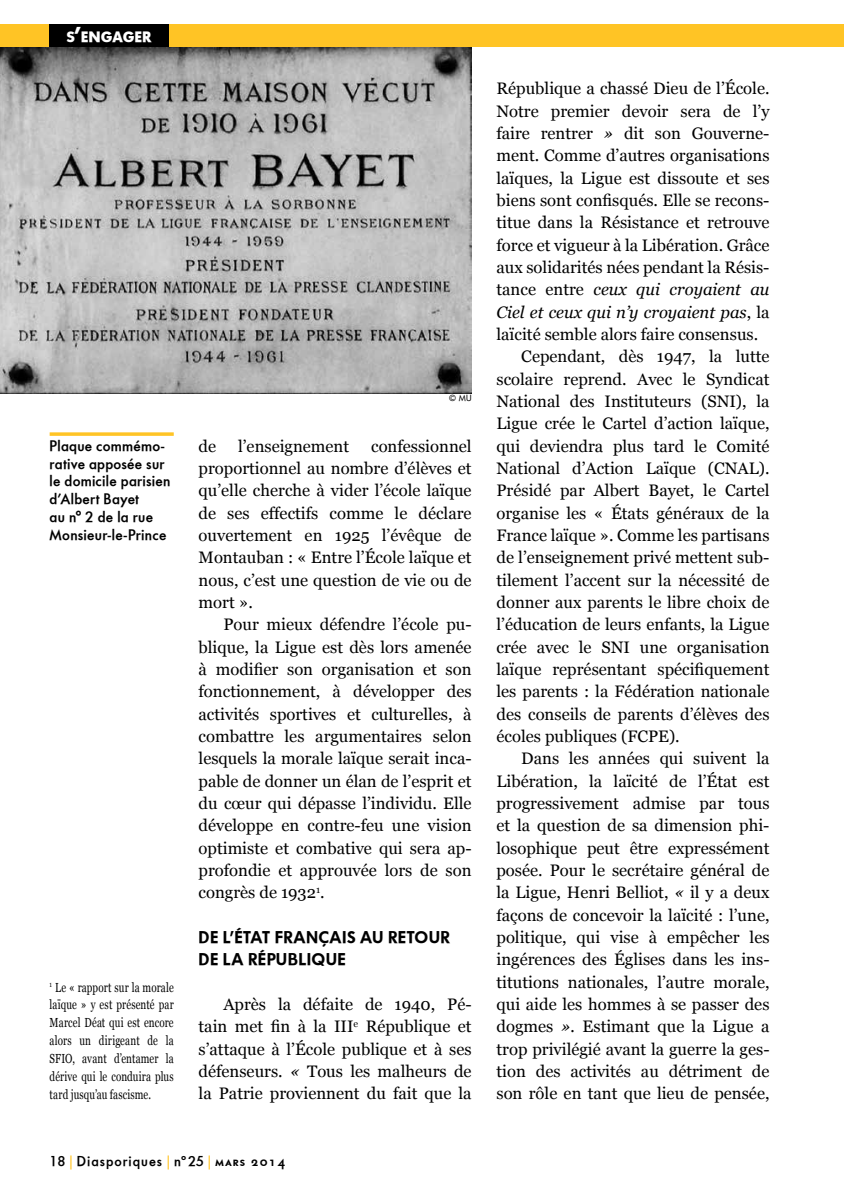
<style>
.page{position:relative;width:844px;height:1191px;background:#fff}
.page>*{position:absolute;margin:0;border:0;box-sizing:border-box;transform-origin:0 0}
.t1{font:16.62px/22.4px "Georgia";color:#000;text-align:justify}
.t2{font:italic 16.62px "Georgia";color:#000}
.t3{font:16.62px/22.4px "Futura Serie BQ Demi Bold SC";letter-spacing:.02em;color:#000}
.t4{font:14.88px/17.8px "Futura Serie BQ Medium";letter-spacing:.015em;color:#000}
.t5{font:14.7px "Futura Serie BQ Bold";color:#fff}
.t6{font:14px "Futura Serie BQ Medium";letter-spacing:.07em;color:#000}
.t7{font:13.12px/17.8px "Georgia";letter-spacing:.01em;color:#000;text-align:justify;scale:.75 1}
.t8{font:8.75px "Futura Serie BQ Book";color:#000}
.s1{font-size:21px}
.s2{font-style:italic}
.s3{font-family:"Futura Serie BQ Book";color:#ffc425}
.s4{font-family:"Futura Serie BQ Medium SC"}
.s5{font-style:normal}
</style>
<div class="page">
<div style="left:0;top:25px;width:843px;height:22px;background:#ffc425"></div>
<svg style="left:843px;top:25px;width:1px;height:22px"></svg>
<div style="left:50px;top:25px;width:119px;height:22px;background:#000"></div>
<img style="left:0;top:47px;width:471px;height:346px">
<svg style="left:50px;top:432px;width:124px;height:4px"></svg>
<p class="t5" style="left:67px;top:27px;width:86px">S<span class="s1">’</span>ENGAGER</p>
<p class="t4" style="left:50px;top:437px;width:122px">Plaque commémo&shy;rative apposée sur le domicile parisien d’Albert Bayet<br>au n° 2 de la rue<br>Monsieur-le-Prince</p>
<p class="t7" style="left:50px;top:978px;width:167px"><sup>1</sup> Le « rapport sur la morale laïque » y est présenté par Marcel Déat qui est encore alors un dirigeant de la SFIO, avant d’entamer la dérive qui le conduira plus tard jusqu’au fascisme.</p>
<p class="t8" style="left:449px;top:393px;width:24px">© Mu</p>
<p class="t1" style="left:198px;top:434px;width:274px;text-indent:172px">confessionnel proportionnel au nombre d’élèves et qu’elle cherche à vider l’école laïque de ses effectifs comme le déclare ouvertement en 1925 l’évêque de Montauban : « Entre l’École laïque et nous, c’est une question de vie ou de mort ».</p>
<p class="t1" style="left:198px;top:613px;width:274px;text-indent:25px">Pour mieux défendre l’école pu&shy;blique, la Ligue est dès lors amenée à modifier son organisation et son fonctionnement, à développer des activités sportives et culturelles, à combattre les argumentaires selon lesquels la morale laïque serait inca&shy;pable de donner un élan de l’esprit et du cœur qui dépasse l’individu. Elle développe en contre-feu une vision optimiste et combative qui sera ap&shy;profondie et approuvée lors de son congrès de 1932<sup>1</sup>.</p>
<p class="t3" style="left:198px;top:926px;width:253px">DE L’ÉTAT FRANÇAIS AU RETOUR<br>DE LA RÉPUBLIQUE</p>
<p class="t1" style="left:198px;top:993px;width:274px;text-indent:25px">Après la défaite de 1940, Pé&shy;tain met fin à la III<sup>e</sup> République et s’attaque à l’École publique et à ses défenseurs. <span class="s2">«</span> Tous les malheurs de la Patrie proviennent du fait que la</p>
<p class="t1" style="left:198px;top:434px;width:19px">de</p>
<p class="t1" style="left:238px;top:434px;width:113px">l’enseignement</p>
<p class="t6" style="left:50px;top:1153px;width:237px">18 <span class="s3">|</span> Diasporiques <span class="s3">|</span> nº25 <span class="s3">|</span> <span class="s4">mars 2014</span></p>
<p class="t1" style="left:496px;top:77px;width:274px">République a chassé Dieu de l’École.</p>
<p class="t1" style="left:496px;top:100px;width:274px">Notre premier devoir sera de l’y</p>
<p class="t1" style="left:496px;top:122px;width:274px">faire rentrer <span class="s2">»</span> dit son Gouverne-</p>
<p class="t1" style="left:496px;top:144px;width:274px">ment. Comme d’autres organisations</p>
<p class="t1" style="left:496px;top:167px;width:274px">laïques, la Ligue est dissoute et ses</p>
<p class="t1" style="left:496px;top:189px;width:274px">biens sont confisqués. Elle se recons-</p>
<p class="t1" style="left:496px;top:211px;width:274px">titue dans la Résistance et retrouve</p>
<p class="t1" style="left:496px;top:234px;width:274px">force et vigueur à la Libération. Grâce</p>
<p class="t1" style="left:496px;top:256px;width:274px">aux solidarités nées pendant la Résis-</p>
<p class="t2" style="left:496px;top:280px;width:274px"><span class="s5">tance entre</span> ceux qui croyaient au</p>
<p class="t2" style="left:496px;top:302px;width:274px">Ciel et ceux qui n’y croyaient pas<span class="s5">, la</span></p>
<p class="t1" style="left:496px;top:323px;width:263px">laïcité semble alors faire consensus.</p>
<p class="t1" style="left:521px;top:345px;width:250px">Cependant, dès 1947, la lutte</p>
<p class="t1" style="left:496px;top:368px;width:274px">scolaire reprend. Avec le Syndicat</p>
<p class="t1" style="left:496px;top:390px;width:274px">National des Instituteurs (SNI), la</p>
<p class="t1" style="left:496px;top:412px;width:274px">Ligue crée le Cartel d’action laïque,</p>
<p class="t1" style="left:496px;top:435px;width:274px">qui deviendra plus tard le Comité</p>
<p class="t1" style="left:496px;top:457px;width:274px">National d’Action Laïque (CNAL).</p>
<p class="t1" style="left:496px;top:479px;width:274px">Présidé par Albert Bayet, le Cartel</p>
<p class="t1" style="left:496px;top:502px;width:274px">organise les « États généraux de la</p>
<p class="t1" style="left:496px;top:524px;width:274px">France laïque ». Comme les partisans</p>
<p class="t1" style="left:496px;top:546px;width:274px">de l’enseignement privé mettent sub-</p>
<p class="t1" style="left:496px;top:568px;width:274px">tilement l’accent sur la nécessité de</p>
<p class="t1" style="left:496px;top:591px;width:274px">donner aux parents le libre choix de</p>
<p class="t1" style="left:496px;top:613px;width:274px">l’éducation de leurs enfants, la Ligue</p>
<p class="t1" style="left:496px;top:635px;width:274px">crée avec le SNI une organisation</p>
<p class="t1" style="left:496px;top:658px;width:274px">laïque représentant spécifiquement</p>
<p class="t1" style="left:496px;top:680px;width:274px">les parents : la Fédération nationale</p>
<p class="t1" style="left:496px;top:702px;width:274px">des conseils de parents d’élèves des</p>
<p class="t1" style="left:496px;top:725px;width:185px">écoles publiques (FCPE).</p>
<p class="t1" style="left:521px;top:747px;width:250px">Dans les années qui suivent la</p>
<p class="t1" style="left:496px;top:769px;width:274px">Libération, la laïcité de l’État est</p>
<p class="t1" style="left:496px;top:792px;width:274px">progressivement admise par tous</p>
<p class="t1" style="left:496px;top:814px;width:274px">et la question de sa dimension phi-</p>
<p class="t1" style="left:496px;top:836px;width:274px">losophique peut être expressément</p>
<p class="t1" style="left:496px;top:859px;width:274px">posée. Pour le secrétaire général de</p>
<p class="t1" style="left:496px;top:881px;width:274px">la Ligue, Henri Belliot, <span class="s2">«</span> il y a deux</p>
<p class="t1" style="left:496px;top:903px;width:274px">façons de concevoir la laïcité : l’une,</p>
<p class="t1" style="left:496px;top:926px;width:274px">politique, qui vise à empêcher les</p>
<p class="t1" style="left:496px;top:948px;width:274px">ingérences des Églises dans les ins-</p>
<p class="t1" style="left:496px;top:970px;width:274px">titutions nationales, l’autre morale,</p>
<p class="t1" style="left:496px;top:993px;width:274px">qui aide les hommes à se passer des</p>
<p class="t1" style="left:496px;top:1015px;width:274px">dogmes <span class="s2">».</span> Estimant que la Ligue a</p>
<p class="t1" style="left:496px;top:1037px;width:274px">trop privilégié avant la guerre la ges-</p>
<p class="t1" style="left:496px;top:1060px;width:274px">tion des activités au détriment de</p>
<p class="t1" style="left:496px;top:1082px;width:274px">son rôle en tant que lieu de pensée,</p>
</div>
